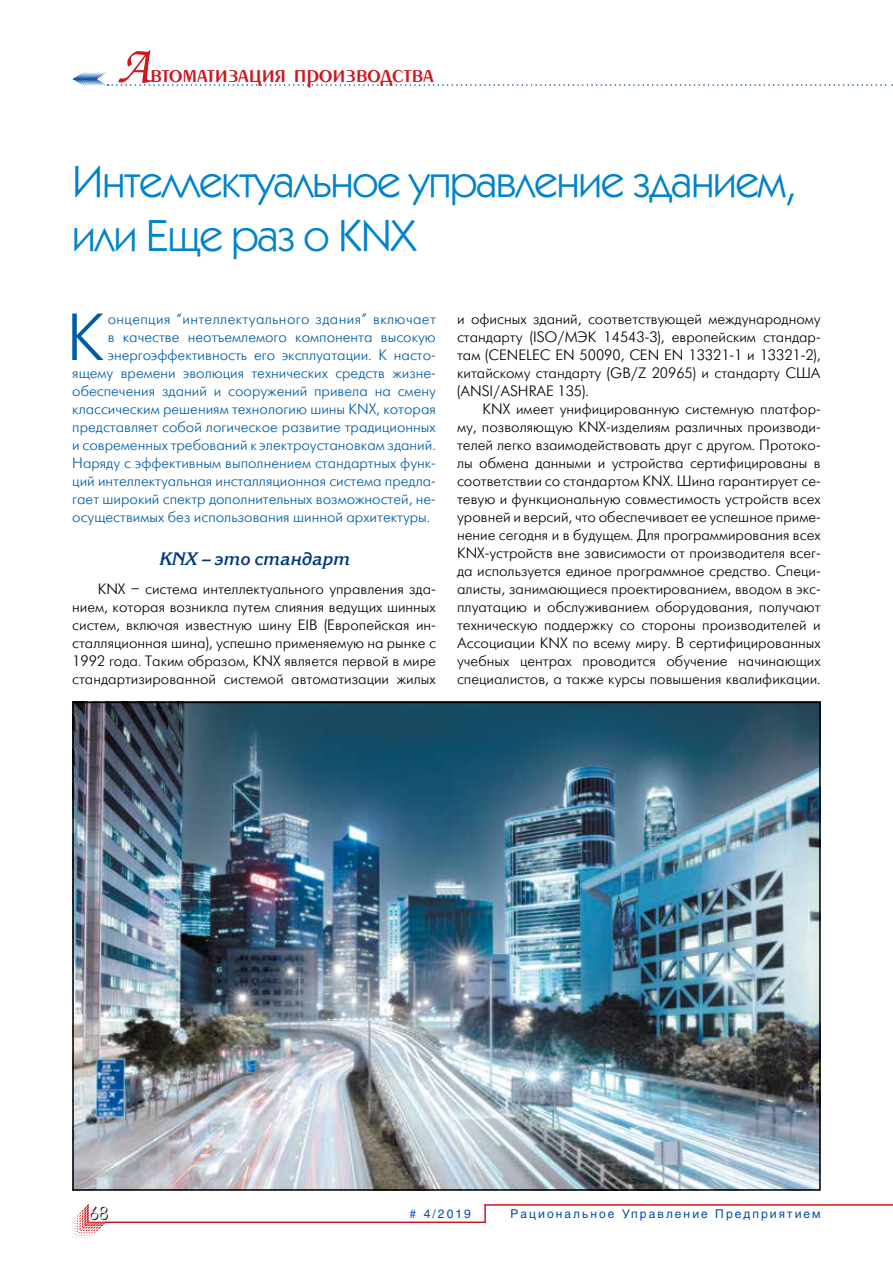
<style>
.page{position:relative;width:893px;height:1263px;background:#fff}
.page>*{position:absolute;margin:0;border:0;box-sizing:border-box;transform-origin:0 0}
.t1{font:66.45px "Futuris Light C";color:#005da4}
.t2{font:45px/54px "Kabel C";letter-spacing:-.02em;color:#0083ca}
.t3{font:27px "Penta Demi";color:#ce171e}
.t4{font:italic 700 18px "Korinna C";color:#00377b}
.t5{font:18px "Futuris Shadow C";color:#000}
.t6{font:15px/18px "Futuris Light C";color:#000;text-align:justify}
.t7{font:15px "Futuris Light C";color:#005da4}
.t8{font:15px "Futuris Light C";letter-spacing:.025em;color:#005da4}
.t9{font:12px "Helios";letter-spacing:.17em;color:#034ea2}
.s1{font-family:"Zapf Chancery C";font-size:54px}
</style>
<div class="page">
<svg style="left:72px;top:1204px;width:34px;height:34px"></svg>
<svg style="left:484px;top:1206px;width:2px;height:15px"></svg>
<hr style="left:105px;top:1221px;width:381px;height:2px;background:#ce171e">
<hr style="left:484px;top:1204px;width:409px;height:2px;background:#ce171e">
<svg style="left:72px;top:72px;width:821px;height:14px"></svg>
<img style="left:75px;top:705px;width:743px;height:483px">
<div style="left:72px;top:702px;width:749px;height:489px;border:2px solid #000"></div>
<h3 class="t3" style="left:117px;top:60px;width:319px"><span class="s1">А</span>втоматизация производства</h3>
<h2 class="t2" style="left:72px;top:153px;width:727px">Интеллектуальное управление зданием, или Еще раз о KNX</h2>
<h1 class="t1" style="left:66px;top:303px;width:39px">К</h1>
<p class="t8" style="left:108px;top:311px;width:330px">онцепция “интеллектуального здания” включает</p>
<p class="t7" style="left:108px;top:329px;width:330px">в качестве неотъемлемого компонента высокую</p>
<p class="t7" style="left:108px;top:347px;width:330px">энергоэффективность его эксплуатации. К насто-</p>
<p class="t7" style="left:72px;top:365px;width:365px">ящему времени эволюция технических средств жизне-</p>
<p class="t7" style="left:72px;top:383px;width:365px">обеспечения зданий и сооружений привела на смену</p>
<p class="t7" style="left:72px;top:401px;width:365px">классическим решениям технологию шины KNX, которая</p>
<p class="t7" style="left:72px;top:419px;width:365px">представляет собой логическое развитие традиционных</p>
<p class="t7" style="left:72px;top:437px;width:365px">и современных требований к электроустановкам зданий.</p>
<p class="t7" style="left:72px;top:455px;width:365px">Наряду с эффективным выполнением стандартных функ-</p>
<p class="t7" style="left:72px;top:473px;width:365px">ций интеллектуальная инсталляционная система предла-</p>
<p class="t7" style="left:72px;top:491px;width:365px">гает широкий спектр дополнительных возможностей, не-</p>
<p class="t7" style="left:72px;top:509px;width:360px">осуществимых без использования шинной архитектуры.</p>
<p class="t4" style="left:159px;top:549px;width:192px">KNX – это стандарт</p>
<p class="t6" style="left:72px;top:580px;width:365px;text-indent:26px">KNX – система интеллектуального управления зда&shy;нием, которая возникла путем слияния ведущих шинных систем, включая известную шину EIB (Европейская ин&shy;сталляционная шина), успешно применяемую на рынке с 1992 года. Таким образом, KNX является первой в мире стандартизированной системой автоматизации жилых</p>
<p class="t6" style="left:457px;top:310px;width:365px">и офисных зданий, соответствующей международному стандарту (ISO/МЭК 14543-3), европейским стандар&shy;там (CENELEC EN 50090, CEN EN 13321-1 и 13321-2), китайскому стандарту (GB/Z 20965) и стандарту США (ANSI/ASHRAE 135).</p>
<p class="t6" style="left:457px;top:400px;width:365px;text-indent:26px">KNX имеет унифицированную системную платфор&shy;му, позволяющую KNX-изделиям различных производи&shy;телей легко взаимодействовать друг с другом. Протоко&shy;лы обмена данными и устройства сертифицированы в соответствии со стандартом KNX. Шина гарантирует се&shy;тевую и функциональную совместимость устройств всех уровней и версий, что обеспечивает ее успешное приме&shy;нение сегодня и в будущем. Для программирования всех KNX-устройств вне зависимости от производителя всег&shy;да используется единое программное средство. Специ&shy;алисты, занимающиеся проектированием, вводом в экс&shy;плуатацию и обслуживанием оборудования, получают техническую поддержку со стороны производителей и Ассоциации KNX по всему миру. В сертифицированных учебных центрах проводится обучение начинающих специалистов, а также курсы повышения квалификации.</p>
<p class="t5" style="left:89px;top:1204px;width:21px">68</p>
<p class="t9" style="left:410px;top:1207px;width:63px"># 4/2019</p>
<p class="t9" style="left:510px;top:1207px;width:312px">Рациональное Управление Предприятием</p>
</div>
